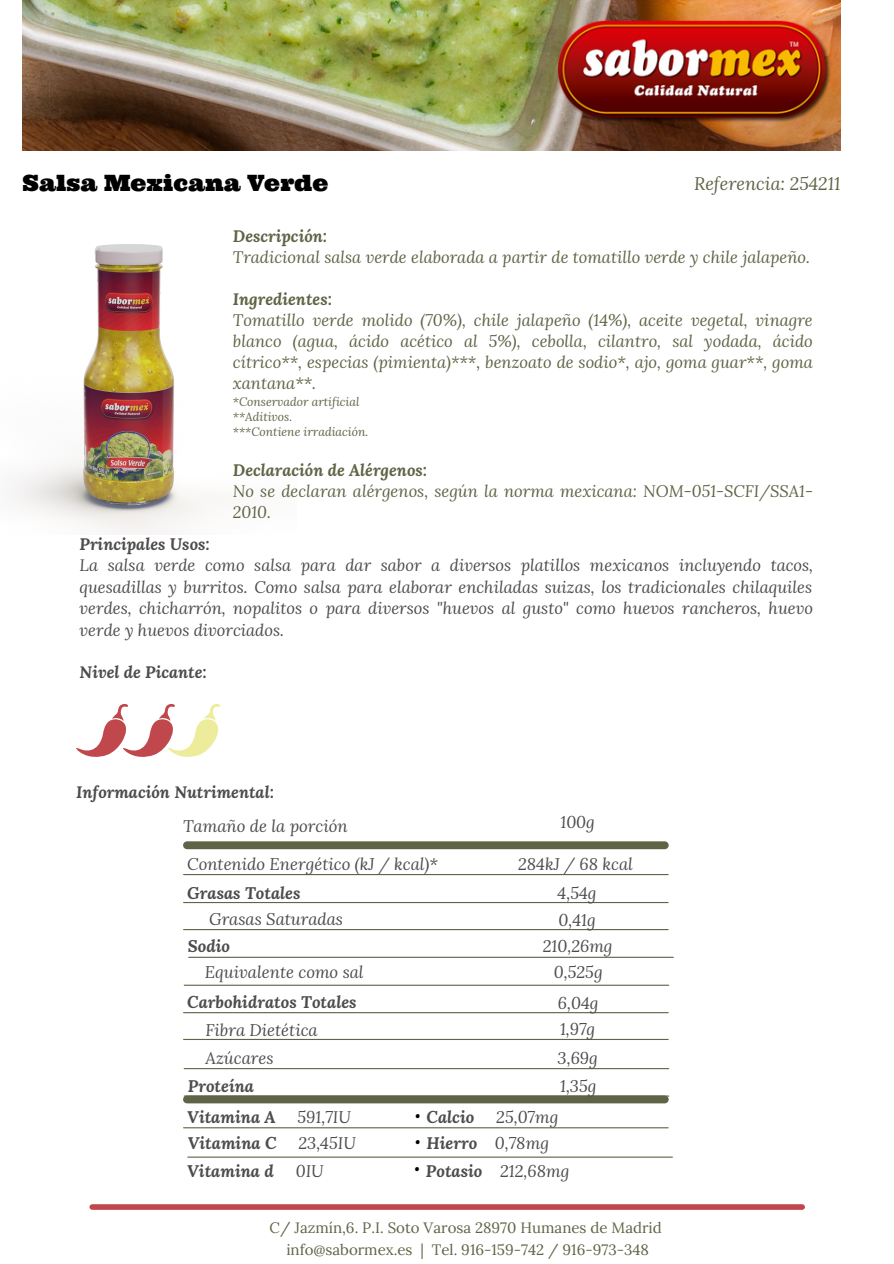
<style>
.page{position:relative;width:894px;height:1264px;background:#fff}
.page>*{position:absolute;margin:0;border:0;box-sizing:border-box;transform-origin:0 0}
.t1{font:italic 33.15px "Lora";color:#000}
.t2{font:22.5px "Ultra";color:#000}
.t3{font:italic 18px "Lora";color:#5e6445}
.t4{font:italic 16.65px "Lora";color:#4c4c4c}
.t5{font:italic 700 16.65px "Lora";color:#4c4c4c}
.t6{font:italic 16.5px/21px "Lora";color:#5e6445;text-align:justify}
.t7{font:italic 16.5px/21.5px "Lora";color:#4c4c4c;text-align:justify}
.t8{font:italic 700 16.5px "Lora";color:#4c4c4c}
.t9{font:italic 700 16.5px "Lora";color:#5e6445}
.t10{font:15px "Lora";color:#5e6445}
.t11{font:italic 12px "Lora";color:#5e6445}
.s1{font-weight:400}
.s2{font-weight:700}
</style>
<div class="page">
<div style="left:92px;top:1204px;width:710px;height:5px;background:#c0474b"></div>
<img style="left:23px;top:0;width:817px;height:150px">
<img style="left:557px;top:20px;width:274px;height:104px">
<div style="left:187px;top:841px;width:477px;height:8px;background:#5e6445"></div>
<hr style="left:183px;top:874px;width:485px;height:1px;background:#5e6445">
<hr style="left:184px;top:1095px;width:484px;height:1px;background:#5e6445">
<hr style="left:183px;top:1012px;width:485px;height:1px;background:#5e6445">
<hr style="left:183px;top:1038px;width:485px;height:2px;background:#5e6445">
<hr style="left:183px;top:902px;width:485px;height:1px;background:#5e6445">
<hr style="left:183px;top:929px;width:485px;height:1px;background:#5e6445">
<hr style="left:184px;top:984px;width:484px;height:1px;background:#5e6445">
<hr style="left:184px;top:1068px;width:484px;height:1px;background:#5e6445">
<hr style="left:183px;top:1127px;width:485px;height:1px;background:#5e6445">
<div style="left:187px;top:1095px;width:477px;height:8px;background:#5e6445"></div>
<svg style="left:76px;top:704px;width:144px;height:53px"></svg>
<hr style="left:188px;top:1156px;width:484px;height:1px;background:#5e6445">
<hr style="left:189px;top:956px;width:484px;height:1px;background:#5e6445">
<img style="left:11px;top:244px;width:190px;height:290px">
<p class="t2" style="left:23px;top:168px;width:307px">Salsa Mexicana Verde</p>
<p class="t3" style="left:694px;top:171px;width:148px">Referencia: 254211</p>
<p class="t9" style="left:233px;top:225px;width:96px">Descripción:</p>
<p class="t6" style="left:233px;top:246px;width:578px">Tradicional salsa verde elaborada a partir de tomatillo verde y chile jalapeño.</p>
<p class="t9" style="left:233px;top:288px;width:101px">Ingredientes:</p>
<p class="t6" style="left:233px;top:309px;width:581px">Tomatillo verde molido (70%), chile jalapeño (14%), aceite vegetal, vinagre blanco (agua, ácido acético al 5%), cebolla, cilantro, sal yodada, ácido cítrico**, especias (pimienta)***, benzoato de sodio*, ajo, goma guar**, goma xantana**.</p>
<p class="t11" style="left:233px;top:394px;width:128px">*Conservador artificial</p>
<p class="t11" style="left:233px;top:409px;width:61px">**Aditivos.</p>
<p class="t11" style="left:233px;top:424px;width:137px">***Contiene irradiación.</p>
<p class="t9" style="left:233px;top:459px;width:196px">Declaración de Alérgenos:</p>
<p class="t6" style="left:233px;top:480px;width:581px">No se declaran alérgenos, según la norma mexicana: NOM-051-SCFI/SSA1-<br>2010.</p>
<p class="t8" style="left:80px;top:533px;width:132px">Principales Usos:</p>
<p class="t7" style="left:80px;top:554px;width:734px">La salsa verde como salsa para dar sabor a diversos platillos mexicanos incluyendo tacos, quesadillas y burritos. Como salsa para elaborar enchiladas suizas, los tradicionales chilaquiles verdes, chicharrón, nopalitos o para diversos "huevos al gusto" como huevos rancheros, huevo verde y huevos divorciados.</p>
<p class="t8" style="left:80px;top:661px;width:129px">Nivel de Picante:</p>
<p class="t8" style="left:76px;top:781px;width:199px">Información Nutrimental:</p>
<p class="t4" style="left:183px;top:814px;width:166px">Tamaño de la porción</p>
<p class="t4" style="left:560px;top:811px;width:36px">100g</p>
<p class="t4" style="left:187px;top:852px;width:252px">Contenido Energético (kJ / kcal)*</p>
<p class="t4" style="left:518px;top:853px;width:116px">284kJ / 68 kcal</p>
<p class="t4" style="left:557px;top:881px;width:40px">4,54g</p>
<p class="t4" style="left:558px;top:908px;width:39px">0,41g</p>
<p class="t4" style="left:542px;top:935px;width:71px">210,26mg</p>
<p class="t4" style="left:558px;top:991px;width:42px">6,04g</p>
<p class="t4" style="left:560px;top:1017px;width:37px">1,97g</p>
<p class="t4" style="left:557px;top:1046px;width:42px">3,69g</p>
<p class="t4" style="left:560px;top:1074px;width:38px">1,35g</p>
<p class="t5" style="left:187px;top:881px;width:115px">Grasas Totales</p>
<p class="t4" style="left:209px;top:907px;width:135px">Grasas Saturadas</p>
<p class="t5" style="left:188px;top:935px;width:44px">Sodio</p>
<p class="t4" style="left:205px;top:960px;width:160px">Equivalente como sal</p>
<p class="t4" style="left:553px;top:960px;width:50px">0,525g</p>
<p class="t5" style="left:187px;top:990px;width:171px">Carbohidratos Totales</p>
<p class="t4" style="left:205px;top:1018px;width:114px">Fibra Dietética</p>
<p class="t4" style="left:205px;top:1046px;width:69px">Azúcares</p>
<p class="t5" style="left:188px;top:1075px;width:68px">Proteína</p>
<p class="t5" style="left:187px;top:1105px;width:90px">Vitamina A</p>
<p class="t4" style="left:297px;top:1105px;width:55px">591,7IU</p>
<p class="t5" style="left:188px;top:1131px;width:90px">Vitamina C</p>
<p class="t4" style="left:298px;top:1131px;width:59px">23,45IU</p>
<p class="t5" style="left:426px;top:1105px;width:49px">Calcio</p>
<p class="t4" style="left:496px;top:1105px;width:64px">25,07mg</p>
<p class="t1" style="left:413px;top:1093px;width:9px">·</p>
<p class="t1" style="left:413px;top:1118px;width:9px">·</p>
<p class="t5" style="left:426px;top:1132px;width:124px">Hierro <span class="s1">0,78mg</span></p>
<p class="t5" style="left:187px;top:1159px;width:88px">Vitamina d</p>
<p class="t4" style="left:296px;top:1159px;width:29px">0IU</p>
<p class="t1" style="left:413px;top:1145px;width:9px">·</p>
<p class="t4" style="left:426px;top:1159px;width:145px"><span class="s2">Potasio</span> 212,68mg</p>
<p class="t10" style="left:269px;top:1218px;width:393px">C/ Jazmín,6. P.I. Soto Varosa 28970 Humanes de Madrid</p>
<p class="t10" style="left:286px;top:1239px;width:364px">info@sabormex.es | Tel. 916-159-742 / 916-973-348</p>
</div>
